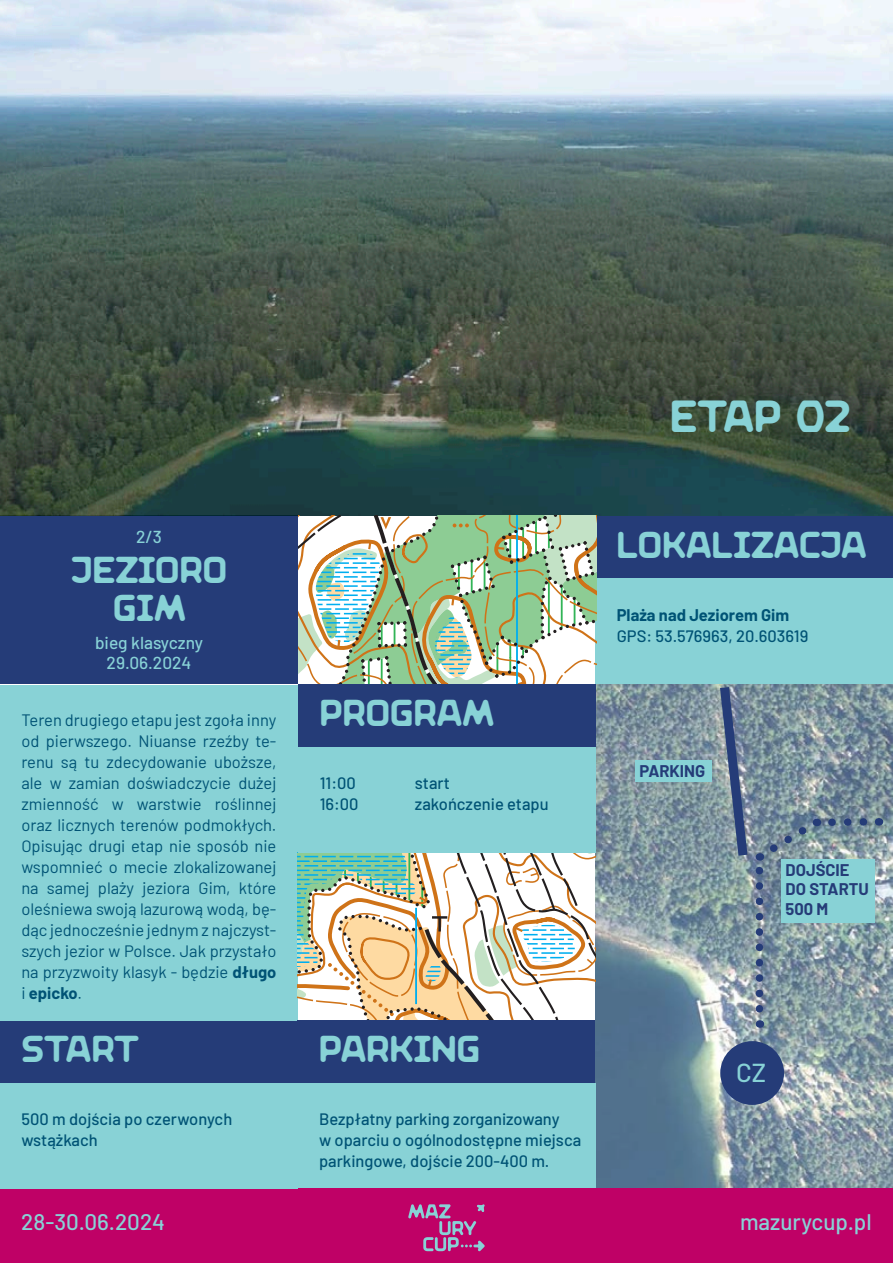
<style>
.page{position:relative;width:893px;height:1263px;background:#fff}
.page>*{position:absolute;margin:0;border:0;box-sizing:border-box;transform-origin:0 0}
.t1{font:45px "Maria TRIAL Unconnected";letter-spacing:-.01em;color:#88d2d6}
.t2{font:37.5px "Maria TRIAL Unconnected";color:#88d2d6}
.t3{font:500 25.95px "Barlow";color:#88d2d6}
.t4{font:500 22.5px "Barlow";color:#88d2d6}
.t5{font:500 17.25px "Barlow";color:#88d2d6}
.t6{font:16.5px/21px "Barlow";color:#005375;text-align:justify}
.t7{font:500 16.5px/21px "Barlow";color:#005375}
.t8{font:700 16.5px/19.8px "Barlow";color:#253c78}
.t9{font:700 16.5px "Barlow";color:#005375}
.s1{font-weight:700}
</style>
<div class="page">
<img style="left:595px;top:685px;width:298px;height:503px">
<div style="left:0;top:685px;width:298px;height:335px;background:#88d2d6"></div>
<div style="left:0;top:1188px;width:893px;height:75px;background:#bf0166"></div>
<svg style="left:408px;top:1204px;width:77px;height:47px"></svg>
<div style="left:0;top:516px;width:298px;height:168px;background:#253c78"></div>
<svg style="left:298px;top:852px;width:297px;height:168px"></svg>
<hr style="left:438px;top:917px;width:3px;height:14px;background:#231f20">
<hr style="left:432px;top:916px;width:15px;height:3px;background:#231f20">
<div style="left:298px;top:684px;width:298px;height:63px;background:#253c78"></div>
<div style="left:298px;top:747px;width:298px;height:105px;background:#88d2d6"></div>
<div style="left:595px;top:516px;width:298px;height:63px;background:#253c78"></div>
<div style="left:595px;top:579px;width:298px;height:105px;background:#88d2d6"></div>
<div style="left:298px;top:1020px;width:297px;height:63px;background:#253c78"></div>
<div style="left:298px;top:1083px;width:297px;height:105px;background:#88d2d6"></div>
<div style="left:720px;top:1041px;width:64px;height:64px;background:#253c78;border-radius:50%"></div>
<div style="left:0;top:1020px;width:298px;height:63px;background:#253c78"></div>
<div style="left:0;top:1083px;width:298px;height:105px;background:#88d2d6"></div>
<img style="left:0;top:0;width:893px;height:516px">
<div style="left:635px;top:761px;width:77px;height:21px;background:#88d2d6"></div>
<div style="left:781px;top:859px;width:94px;height:64px;background:#88d2d6"></div>
<svg style="left:832px;top:818px;width:39px;height:8px"></svg>
<svg style="left:715px;top:684px;width:105px;height:325px;background:#8098a3"></svg>
<svg style="left:298px;top:516px;width:298px;height:168px"></svg>
<p class="t5" style="left:136px;top:525px;width:27px">2/3</p>
<p class="t2" style="left:71px;top:548px;width:157px">JEZIORO</p>
<p class="t2" style="left:113px;top:586px;width:74px">GIM</p>
<p class="t5" style="left:95px;top:630px;width:110px">bieg klasyczny</p>
<p class="t5" style="left:107px;top:650px;width:86px">29.06.2024</p>
<p class="t6" style="left:21px;top:708px;width:256px">Teren drugiego etapu jest zgoła inny od pierwszego. Niuanse rzeźby te&shy;renu są tu zdecydowanie uboższe, ale w zamian doświadczycie dużej zmienność w warstwie roślinnej oraz licznych terenów podmokłych.<br>Opisując drugi etap nie sposób nie wspomnieć o mecie zlokalizowanej na samej plaży jeziora Gim, które oleśniewa swoją lazurową wodą, bę&shy;dąc jednocześnie jednym z najczyst&shy;szych jezior w Polsce. Jak przystało na przyzwoity klasyk - będzie <span class="s1">długo </span>i <span class="s1">epicko</span>.</p>
<p class="t2" style="left:21px;top:1027px;width:119px">START</p>
<p class="t7" style="left:22px;top:1107px;width:212px">500 m dojścia po czerwonych wstążkach</p>
<p class="t2" style="left:320px;top:691px;width:176px">PROGRAM</p>
<p class="t7" style="left:320px;top:771px;width:38px">11:00</p>
<p class="t7" style="left:415px;top:771px;width:37px">start</p>
<p class="t7" style="left:320px;top:792px;width:40px">16:00</p>
<p class="t7" style="left:415px;top:792px;width:135px">zakończenie etapu</p>
<p class="t1" style="left:670px;top:390px;width:182px">ETAP 02</p>
<p class="t2" style="left:617px;top:523px;width:251px">LOKALIZACJA</p>
<p class="t9" style="left:617px;top:603px;width:174px">Plaża nad Jeziorem Gim</p>
<p class="t7" style="left:617px;top:624px;width:193px">GPS: 53.576963, 20.603619</p>
<p class="t8" style="left:639px;top:760px;width:67px">PARKING</p>
<p class="t8" style="left:786px;top:858px;width:85px">DOJŚCIE<br>DO STARTU</p>
<p class="t8" style="left:786px;top:898px;width:44px">500 M</p>
<p class="t2" style="left:319px;top:1027px;width:163px">PARKING</p>
<p class="t7" style="left:319px;top:1107px;width:264px">Bezpłatny parking zorganizowany<br>w oparciu o ogólnodostępne miejsca parkingowe, dojście 200-400 m.</p>
<p class="t3" style="left:736px;top:1053px;width:32px">CZ</p>
<p class="t4" style="left:21px;top:1205px;width:145px">28-30.06.2024</p>
<p class="t4" style="left:740px;top:1205px;width:133px">mazurycup.pl</p>
</div>
